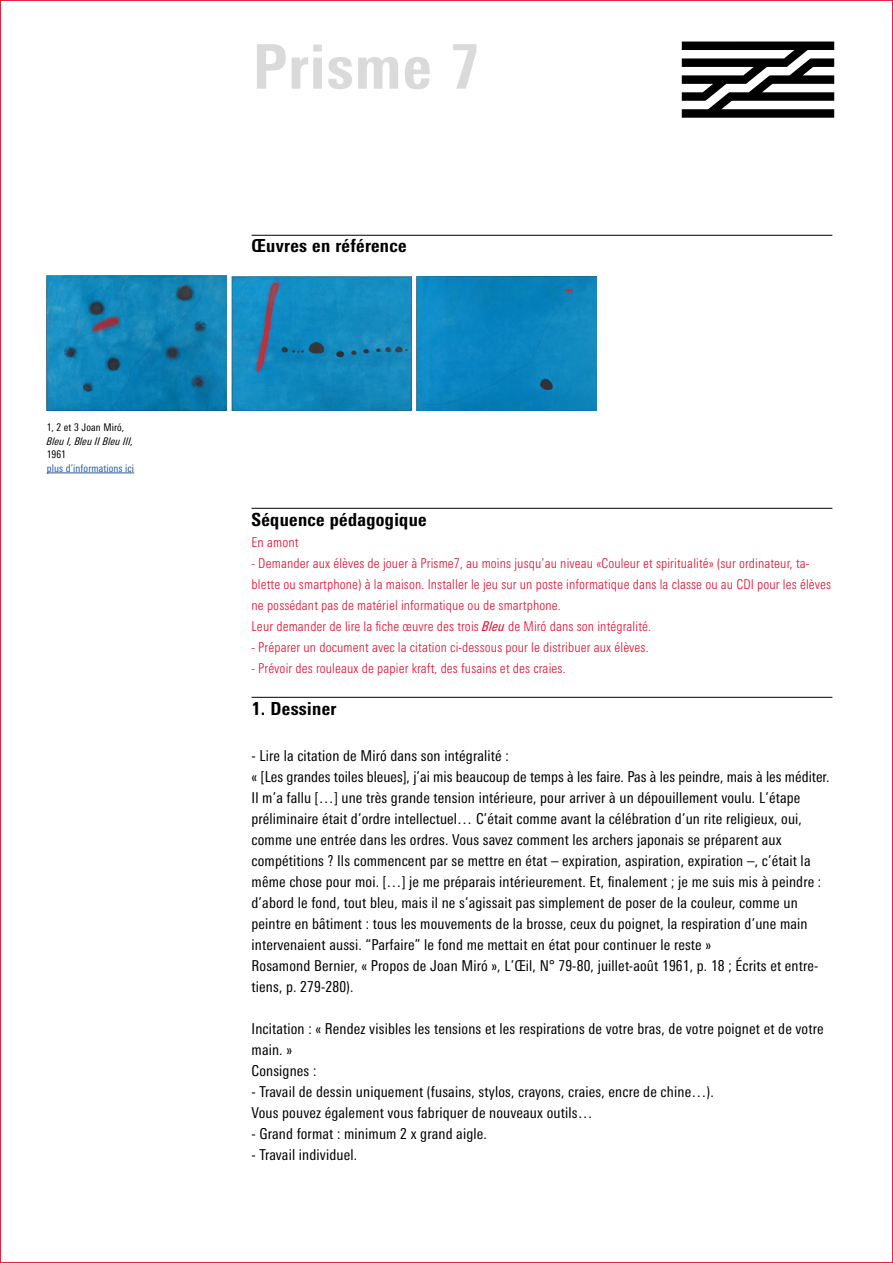
<style>
.page{position:relative;width:893px;height:1263px;background:#fff}
.page>*{position:absolute;margin:0;border:0;box-sizing:border-box;transform-origin:0 0}
.t1{font:800 condensed 61.5px "Univers Next Pro";letter-spacing:.02em;color:#dadada}
.t2{font:800 condensed 18px "Univers Next Pro";letter-spacing:.02em;color:#000}
.t3{font:condensed 15px/21px "Univers Next Pro";letter-spacing:.01em;color:#000}
.t4{font:300 condensed 13.5px/21px "Univers Next Pro";letter-spacing:.01em;color:#e40428}
.t5{font:condensed 10.5px "Univers Next Pro";letter-spacing:.01em;color:#275b9b}
.t6{font:italic condensed 10.5px "Univers Next Pro";letter-spacing:.01em;color:#000}
.t7{font:condensed 10.5px "Univers Next Pro";letter-spacing:.01em;color:#000}
.s1{font-weight:400;font-style:italic}
</style>
<div class="page">
<hr style="left:252px;top:235px;width:580px;height:1px;background:#000">
<hr style="left:252px;top:508px;width:580px;height:1px;background:#000">
<hr style="left:252px;top:697px;width:580px;height:1px;background:#000">
<svg style="left:682px;top:42px;width:152px;height:76px"></svg>
<hr style="left:47px;top:473px;width:87px;height:1px;background:#275b9b">
<img style="left:47px;top:276px;width:180px;height:134px">
<img style="left:231px;top:276px;width:181px;height:135px">
<img style="left:417px;top:276px;width:180px;height:135px">
<p class="t7" style="left:47px;top:421px;width:79px">1, 2 et 3 Joan Miró,</p>
<p class="t6" style="left:47px;top:435px;width:88px">Bleu I, Bleu II Bleu III,</p>
<p class="t7" style="left:47px;top:448px;width:21px">1961</p>
<p class="t5" style="left:47px;top:462px;width:89px">plus d’informations ici</p>
<h1 class="t1" style="left:253px;top:30px;width:229px">Prisme 7</h1>
<p class="t2" style="left:252px;top:235px;width:157px">Œuvres en référence</p>
<p class="t2" style="left:252px;top:508px;width:177px">Séquence pédagogique</p>
<p class="t4" style="left:252px;top:531px;width:48px">En amont</p>
<p class="t4" style="left:252px;top:552px;width:581px">- Demander aux élèves de jouer à Prisme7, au moins jusqu’au niveau «Couleur et spiritualité» (sur ordinateur, ta&shy;blette ou smartphone) à la maison. Installer le jeu sur un poste informatique dans la classe ou au CDI pour les élèves ne possédant pas de matériel informatique ou de smartphone.<br>Leur demander de lire la fiche œuvre des trois <span class="s1">Bleu</span> de Miró dans son intégralité.</p>
<p class="t4" style="left:252px;top:636px;width:399px">- Préparer un document avec la citation ci-dessous pour le distribuer aux élèves.</p>
<p class="t4" style="left:252px;top:657px;width:316px">- Prévoir des rouleaux de papier kraft, des fusains et des craies.</p>
<p class="t2" style="left:252px;top:697px;width:86px">1. Dessiner</p>
<p class="t3" style="left:252px;top:745px;width:580px">- Lire la citation de Miró dans son intégralité :<br>« [Les grandes toiles bleues], j’ai mis beaucoup de temps à les faire. Pas à les peindre, mais à les méditer.<br>Il m’a fallu […] une très grande tension intérieure, pour arriver à un dépouillement voulu. L’étape préliminaire était d’ordre intellectuel… C’était comme avant la célébration d’un rite religieux, oui, comme une entrée dans les ordres. Vous savez comment les archers japonais se préparent aux compétitions ? Ils commencent par se mettre en état – expiration, aspiration, expiration –, c’était la même chose pour moi. […] je me préparais intérieurement. Et, finalement ; je me suis mis à peindre : d’abord le fond, tout bleu, mais il ne s’agissait pas simplement de poser de la couleur, comme un peintre en bâtiment : tous les mouvements de la brosse, ceux du poignet, la respiration d’une main intervenaient aussi. “Parfaire” le fond me mettait en état pour continuer le reste »<br>Rosamond Bernier, « Propos de Joan Miró », L’Œil, N° 79-80, juillet-août 1961, p. 18 ; Écrits et entre&shy;tiens, p. 279-280).</p>
<p class="t3" style="left:252px;top:1018px;width:574px">Incitation : « Rendez visibles les tensions et les respirations de votre bras, de votre poignet et de votre main. »<br>Consignes :</p>
<p class="t3" style="left:252px;top:1081px;width:464px">- Travail de dessin uniquement (fusains, stylos, crayons, craies, encre de chine…).<br>Vous pouvez également vous fabriquer de nouveaux outils…</p>
<p class="t3" style="left:252px;top:1123px;width:237px">- Grand format : minimum 2 x grand aigle.</p>
<p class="t3" style="left:252px;top:1144px;width:107px">- Travail individuel.</p>
</div>
